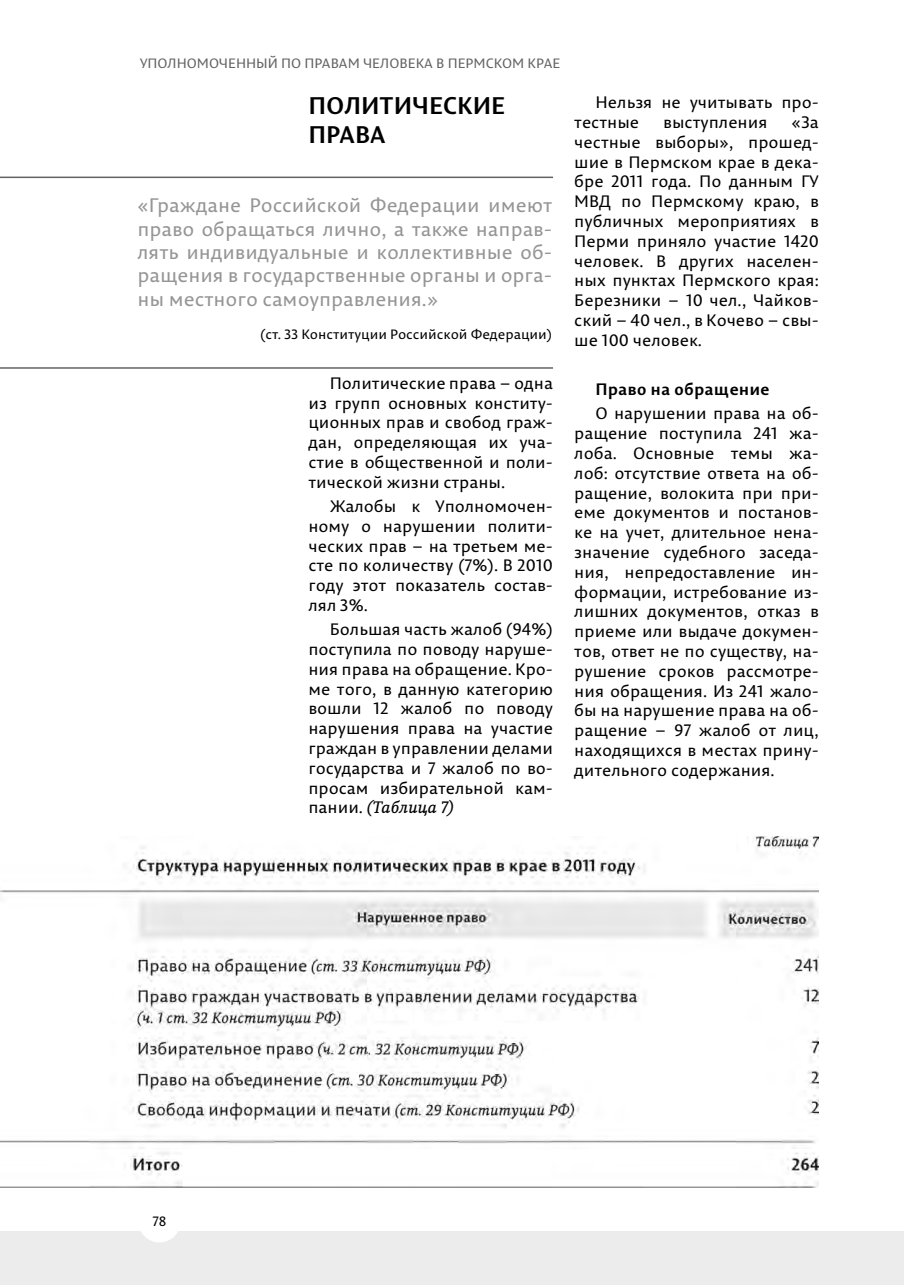
<style>
.page{position:relative;width:904px;height:1285px;background:#fff}
.page>*{position:absolute;margin:0;border:0;box-sizing:border-box;transform-origin:0 0}
.t1{font:700 24px/28.8px "Permian Sans Typeface";color:#000}
.t2{font:19.5px/23.4px "Permian Sans Typeface";color:#959595;text-align:justify}
.t3{font:16.5px/19.8px "Permian Sans Typeface";color:#000;text-align:justify}
.t4{font:italic 16.5px "Permian Slab Serif Typeface";color:#000}
.t5{font:700 16.5px "Permian Sans Typeface";color:#000}
.t6{font:13.5px "Permian Sans Typeface";color:#636363}
.t7{font:13.5px "Permian Sans Typeface";color:#000}
.s1{font-family:"Permian Sans Typeface";font-style:normal}
</style>
<div class="page">
<div style="left:0;top:1231px;width:904px;height:53px;background:#ececec"></div>
<div style="left:138px;top:1199px;width:43px;height:43px;background:#fff;border-radius:50%"></div>
<img style="left:0;top:836px;width:819px;height:351px">
<hr style="left:0;top:176px;width:553px;height:2px;background:#636363">
<hr style="left:0;top:367px;width:553px;height:1px;background:#636363">
<p class="t6" style="left:140px;top:52px;width:19px">Уполномо</p>
<p class="t6" style="left:219px;top:52px;width:20px">ченный</p>
<p class="t6" style="left:281px;top:52px;width:34px">по правам</p>
<p class="t6" style="left:363px;top:52px;width:19px">человека</p>
<p class="t6" style="left:436px;top:52px;width:32px">в Пермском</p>
<p class="t6" style="left:527px;top:52px;width:9px">крае</p>
<h1 class="t1" style="left:308px;top:89px;width:198px">ПОЛИТИЧЕСКИЕ<br>ПРАВА</h1>
<p class="t2" style="left:137px;top:193px;width:416px">«Граждане Российской Федерации имеют право обращаться лично, а также направ&shy;лять индивидуальные и коллективные об&shy;ращения в государственные органы и орга&shy;ны местного самоуправления.»</p>
<p class="t7" style="left:260px;top:324px;width:293px">(ст. 33 Конституции Российской Федерации)</p>
<p class="t3" style="left:308px;top:372px;width:246px;text-indent:21px">Политические права – одна из групп основных конститу&shy;ционных прав и свобод граж&shy;дан, определяющая их уча&shy;стие в общественной и поли&shy;тической жизни страны.</p>
<p class="t3" style="left:308px;top:495px;width:246px;text-indent:21px">Жалобы к Уполномочен&shy;ному о нарушении полити&shy;ческих прав – на третьем ме&shy;сте по количеству (7%). В 2010 году этот показатель состав&shy;лял 3%.</p>
<p class="t3" style="left:308px;top:619px;width:246px;text-indent:21px">Большая часть жалоб (94%) поступила по поводу наруше&shy;ния права на обращение. Кро&shy;ме того, в данную категорию вошли 12 жалоб по поводу нарушения права на участие граждан в управлении делами государства и 7 жалоб по во&shy;просам избирательной кам-</p>
<p class="t4" style="left:308px;top:794px;width:147px"><span class="s1">пании.</span> (Таблица 7)</p>
<p class="t3" style="left:574px;top:92px;width:246px;text-indent:21px">Нельзя не учитывать про&shy;тестные</p>
<p class="t3" style="left:574px;top:112px;width:246px;text-indent:217px">«За честные выборы», прошед&shy;шие в Пермском крае в дека&shy;бре 2011 года. По данным ГУ МВД по Пермскому краю, в публичных мероприятиях в Перми приняло участие 1420 человек. В других населен&shy;ных пунктах Пермского края:<br>Березники – 10 чел., Чайков&shy;ский – 40 чел., в Кочево – свы&shy;ше 100 человек.</p>
<p class="t5" style="left:595px;top:375px;width:176px">Право на обращение</p>
<p class="t3" style="left:574px;top:403px;width:246px;text-indent:21px">О нарушении права на об&shy;ращение поступила 241 жа&shy;лоба. Основные темы жа&shy;лоб: отсутствие ответа на об&shy;ращение, волокита при при&shy;еме документов и постанов&shy;ке на учет, длительное нена&shy;значение судебного заседа&shy;ния, непредоставление ин&shy;формации, истребование из&shy;лишних документов, отказ в приеме или выдаче докумен&shy;тов, ответ не по существу, на&shy;рушение сроков рассмотре&shy;ния обращения. Из 241 жало&shy;бы на нарушение права на об&shy;ращение – 97 жалоб от лиц, находящихся в местах прину&shy;дительного содержания.</p>
<p class="t3" style="left:663px;top:112px;width:106px">выступления</p>
<p class="t7" style="left:152px;top:1210px;width:16px">78</p>
</div>
